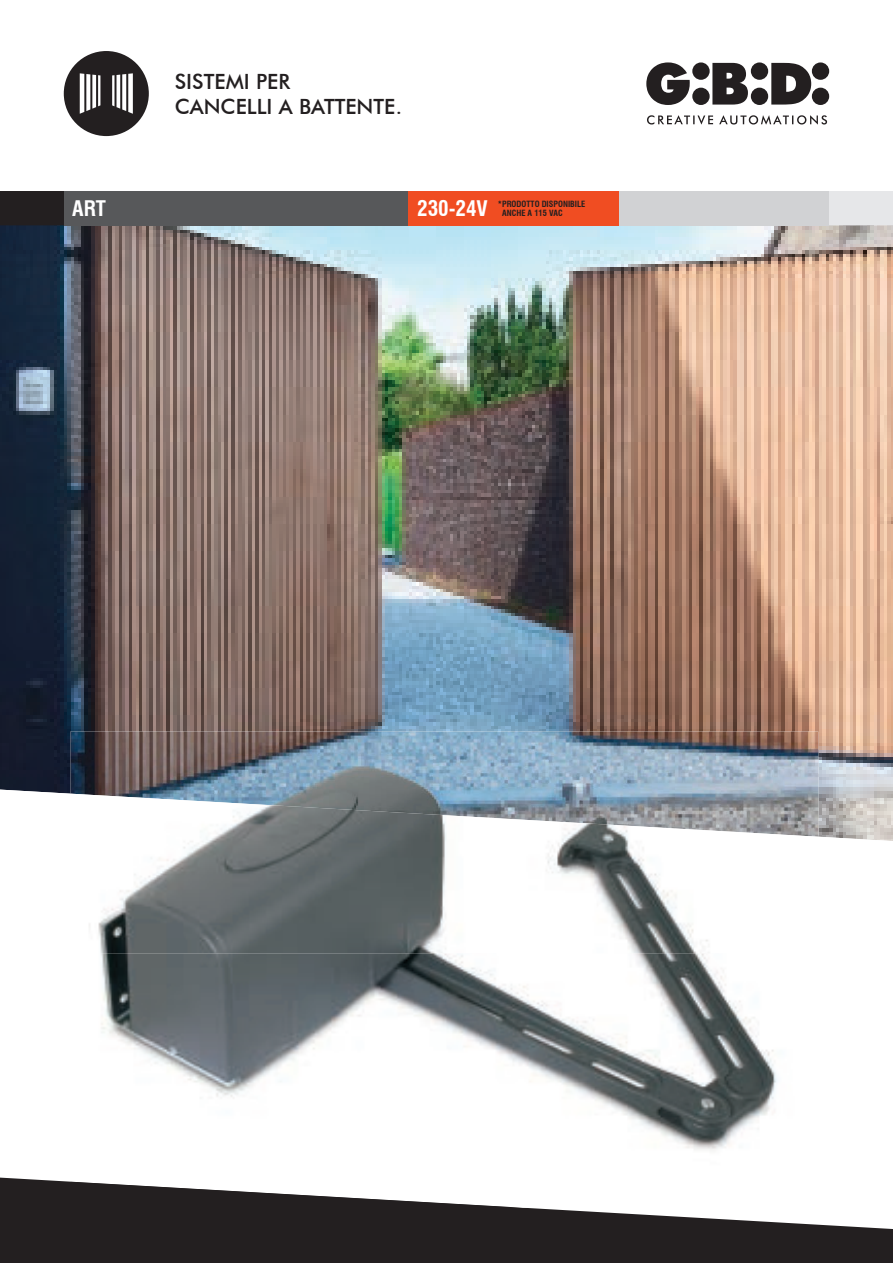
<style>
.page{position:relative;width:893px;height:1263px;background:#fff}
.page>*{position:absolute;margin:0;border:0;box-sizing:border-box;transform-origin:0 0}
.t1{font:500 21px/25.2px "Futura BT";color:#231f20}
.t2{font:700 condensed 21px "Swiss 721 BT";color:#fff}
.t3{font:700 condensed 8.4px/9px "Swiss 721 BT";color:#231f20}
</style>
<div class="page">
<div style="left:64px;top:191px;width:829px;height:34px;background:#e6e7e9"></div>
<div style="left:0;top:191px;width:64px;height:34px;background:#231f20"></div>
<svg style="left:646px;top:62px;width:183px;height:63px"></svg>
<svg style="left:0;top:1177px;width:893px;height:86px;background:#3d393a"></svg>
<img style="left:0;top:225px;width:893px;height:564px">
<svg style="left:0;top:789px;width:893px;height:52px"></svg>
<div style="left:64px;top:51px;width:85px;height:85px;background:#231f20;border-radius:50%"></div>
<svg style="left:80px;top:73px;width:53px;height:41px"></svg>
<div style="left:64px;top:191px;width:344px;height:34px;background:#57585a"></div>
<div style="left:619px;top:191px;width:210px;height:34px;background:#d1d2d4"></div>
<div style="left:408px;top:191px;width:211px;height:34px;background:#f04d22"></div>
<img style="left:70px;top:731px;width:748px;height:63px">
<img style="left:70px;top:794px;width:748px;height:414px">
<img style="left:70px;top:1182px;width:453px;height:26px">
<h1 class="t1" style="left:175px;top:69px;width:229px">SISTEMI PER<br>CANCELLI A BATTENTE.</h1>
<h1 class="t2" style="left:72px;top:196px;width:35px">ART</h1>
<h1 class="t2" style="left:417px;top:196px;width:72px">230-24V</h1>
<p class="t3" style="left:502px;top:199px;width:85px;text-indent:-4px">* PRODOTTO DISPONIBILE<br>ANCHE A 115 VAC</p>
</div>
